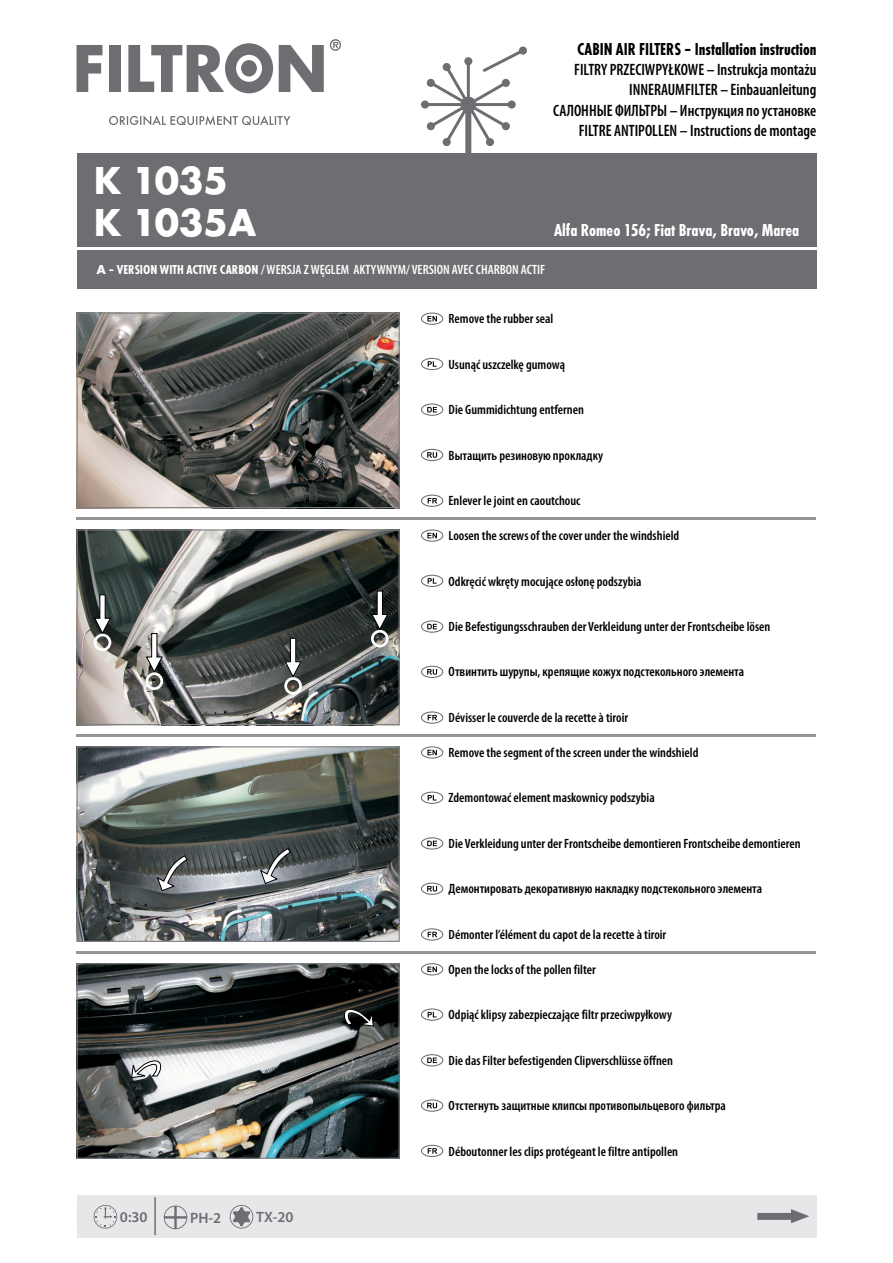
<style>
.page{position:relative;width:893px;height:1263px;background:#fff}
.page>*{position:absolute;margin:0;border:0;box-sizing:border-box;transform-origin:0 0}
.t1{font:700 40.5px/42px "Futura";color:#fff}
.t2{font:18px "Futura Cond.Bold";color:#000;scale:.95 1}
.t3{font:18px "Futura Cond.Bold";color:#fff}
.t4{font:600 condensed 16.5px/20.1px "Myriad Pro";color:#000;text-align:right;scale:.95 1}
.t5{font:600 15px "Myriad Pro";color:#6d6e71}
.t6{font:600 condensed 13.5px "Myriad Pro";color:#000}
.t7{font:600 condensed 13.5px "Myriad Pro";color:#fff}
.s1{font-family:"Futura";font-weight:700;font-stretch:normal}
.s2{font-family:"Futura Cond.Bold";font-weight:400;font-stretch:normal}
</style>
<div class="page">
<div style="left:77px;top:153px;width:739px;height:94px;background:#6d6e71"></div>
<div style="left:77px;top:250px;width:739px;height:38px;background:#6d6e71"></div>
<div style="left:77px;top:1195px;width:739px;height:42px;background:#e6e7e8"></div>
<svg style="left:757px;top:1209px;width:52px;height:14px"></svg>
<svg style="left:421px;top:47px;width:106px;height:106px"></svg>
<svg style="left:77px;top:45px;width:25px;height:47px"></svg>
<div style="left:109px;top:45px;width:12px;height:47px;background:#6d6e71"></div>
<svg style="left:128px;top:43px;width:145px;height:50px"></svg>
<svg style="left:279px;top:45px;width:45px;height:47px"></svg>
<svg style="left:330px;top:39px;width:11px;height:12px"></svg>
<svg style="left:109px;top:115px;width:181px;height:10px"></svg>
<svg style="left:77px;top:518px;width:739px;height:2px"></svg>
<svg style="left:77px;top:735px;width:739px;height:2px"></svg>
<hr style="left:77px;top:951px;width:739px;height:3px;background:#939598">
<svg style="left:427px;top:966px;width:10px;height:6px"></svg>
<div style="left:421px;top:963px;width:22px;height:12px;border:1px solid #6d6e71;border-radius:50%"></div>
<div style="left:421px;top:1008px;width:22px;height:13px;border:1px solid #6d6e71;border-radius:50%"></div>
<svg style="left:428px;top:1012px;width:9px;height:5px"></svg>
<div style="left:421px;top:1054px;width:22px;height:12px;border:1px solid #6d6e71;border-radius:50%"></div>
<svg style="left:427px;top:1057px;width:10px;height:6px"></svg>
<svg style="left:427px;top:1103px;width:10px;height:5px"></svg>
<div style="left:421px;top:1099px;width:22px;height:13px;border:1px solid #6d6e71;border-radius:50%"></div>
<div style="left:421px;top:1145px;width:22px;height:12px;border:1px solid #6d6e71;border-radius:50%"></div>
<svg style="left:428px;top:1148px;width:9px;height:6px"></svg>
<svg style="left:427px;top:316px;width:10px;height:5px"></svg>
<div style="left:421px;top:313px;width:22px;height:12px;border:1px solid #6d6e71;border-radius:50%"></div>
<div style="left:421px;top:358px;width:22px;height:12px;border:1px solid #6d6e71;border-radius:50%"></div>
<svg style="left:428px;top:361px;width:9px;height:6px"></svg>
<div style="left:421px;top:403px;width:22px;height:13px;border:1px solid #6d6e71;border-radius:50%"></div>
<svg style="left:427px;top:407px;width:10px;height:5px"></svg>
<svg style="left:427px;top:452px;width:10px;height:6px"></svg>
<div style="left:421px;top:449px;width:22px;height:12px;border:1px solid #6d6e71;border-radius:50%"></div>
<div style="left:421px;top:495px;width:22px;height:12px;border:1px solid #6d6e71;border-radius:50%"></div>
<svg style="left:428px;top:498px;width:9px;height:5px"></svg>
<svg style="left:427px;top:533px;width:10px;height:5px"></svg>
<div style="left:421px;top:529px;width:22px;height:13px;border:1px solid #6d6e71;border-radius:50%"></div>
<div style="left:421px;top:575px;width:22px;height:12px;border:1px solid #6d6e71;border-radius:50%"></div>
<svg style="left:428px;top:578px;width:9px;height:6px"></svg>
<div style="left:421px;top:620px;width:22px;height:13px;border:1px solid #6d6e71;border-radius:50%"></div>
<svg style="left:427px;top:624px;width:10px;height:5px"></svg>
<svg style="left:427px;top:669px;width:10px;height:6px"></svg>
<div style="left:421px;top:666px;width:22px;height:12px;border:1px solid #6d6e71;border-radius:50%"></div>
<div style="left:421px;top:711px;width:22px;height:13px;border:1px solid #6d6e71;border-radius:50%"></div>
<svg style="left:428px;top:715px;width:9px;height:5px"></svg>
<svg style="left:427px;top:750px;width:10px;height:5px"></svg>
<div style="left:421px;top:746px;width:22px;height:13px;border:1px solid #6d6e71;border-radius:50%"></div>
<div style="left:421px;top:791px;width:22px;height:13px;border:1px solid #6d6e71;border-radius:50%"></div>
<svg style="left:428px;top:795px;width:9px;height:5px"></svg>
<div style="left:421px;top:837px;width:22px;height:12px;border:1px solid #6d6e71;border-radius:50%"></div>
<svg style="left:427px;top:841px;width:10px;height:5px"></svg>
<svg style="left:427px;top:886px;width:10px;height:5px"></svg>
<div style="left:421px;top:882px;width:22px;height:13px;border:1px solid #6d6e71;border-radius:50%"></div>
<div style="left:421px;top:928px;width:22px;height:13px;border:1px solid #6d6e71;border-radius:50%"></div>
<svg style="left:428px;top:932px;width:9px;height:5px"></svg>
<svg style="left:230px;top:1205px;width:23px;height:23px"></svg>
<svg style="left:94px;top:1205px;width:23px;height:23px"></svg>
<svg style="left:164px;top:1205px;width:23px;height:24px"></svg>
<img style="left:79px;top:315px;width:319px;height:191px">
<div style="left:77px;top:313px;width:323px;height:195px;border:1px solid #808285"></div>
<img style="left:79px;top:531px;width:319px;height:192px">
<div style="left:77px;top:529px;width:323px;height:196px;border:1px solid #808285"></div>
<img style="left:79px;top:748px;width:319px;height:192px">
<div style="left:77px;top:746px;width:323px;height:196px;border:1px solid #808285"></div>
<img style="left:79px;top:965px;width:319px;height:192px">
<div style="left:77px;top:963px;width:323px;height:196px;border:1px solid #808285"></div>
<svg style="left:94px;top:594px;width:17px;height:40px"></svg>
<div style="left:94px;top:634px;width:17px;height:17px;border:3px solid #fff;border-radius:50%"></div>
<svg style="left:146px;top:633px;width:17px;height:39px"></svg>
<div style="left:146px;top:672px;width:17px;height:18px;border:3px solid #fff;border-radius:50%"></div>
<svg style="left:285px;top:638px;width:17px;height:39px"></svg>
<div style="left:284px;top:677px;width:18px;height:18px;border:3px solid #fff;border-radius:50%"></div>
<svg style="left:371px;top:591px;width:17px;height:39px"></svg>
<div style="left:371px;top:630px;width:18px;height:17px;border:3px solid #fff;border-radius:50%"></div>
<svg style="left:157px;top:855px;width:31px;height:36px"></svg>
<svg style="left:260px;top:848px;width:31px;height:36px"></svg>
<svg style="left:131px;top:1060px;width:30px;height:18px"></svg>
<svg style="left:344px;top:1009px;width:30px;height:17px"></svg>
<hr style="left:154px;top:1198px;width:2px;height:37px;background:#6d6e71">
<h2 class="t2" style="left:577px;top:39px;width:254px">CABIN AIR FILTERS – Installation instruction</h2>
<p class="t4" style="left:553px;top:60px;width:279px">FILTRY PRZECIWPYŁKOWE – Instrukcja montażu INNERAUMFILTER – Einbauanleitung<br>САЛОННЫЕ ФИЛЬТРЫ – Инструкция по установке FILTRE ANTIPOLLEN – Instructions de montage</p>
<h1 class="t1" style="left:94px;top:159px;width:165px">K 1035<br>K 1035A</h1>
<h2 class="t3" style="left:554px;top:220px;width:247px">Alfa Romeo 156; Fiat Brava, Bravo, Marea</h2>
<p class="t7" style="left:97px;top:261px;width:450px"><span class="s1">A</span> <span class="s2">– VERSION WITH ACTIVE CARBON</span> / WERSJA Z WĘGLEM AKTYWNYM/ VERSION AVEC CHARBON ACTIF</p>
<p class="t6" style="left:449px;top:311px;width:106px">Remove the rubber seal</p>
<p class="t6" style="left:449px;top:356px;width:118px">Usunąć uszczelkę gumową</p>
<p class="t6" style="left:449px;top:401px;width:137px">Die Gummidichtung entfernen</p>
<p class="t6" style="left:449px;top:447px;width:156px">Вытащить резиновую прокладку</p>
<p class="t6" style="left:449px;top:492px;width:133px">Enlever le joint en caoutchouc</p>
<p class="t6" style="left:449px;top:527px;width:232px">Loosen the screws of the cover under the windshield</p>
<p class="t6" style="left:449px;top:573px;width:194px">Odkręcić wkręty mocujące osłonę podszybia</p>
<p class="t6" style="left:449px;top:618px;width:323px">Die Befestigungsschrauben der Verkleidung unter der Frontscheibe lösen</p>
<p class="t6" style="left:449px;top:664px;width:297px">Отвинтить шурупы, крепящие кожух подстекольного элемента</p>
<p class="t6" style="left:449px;top:709px;width:181px">Dévisser le couvercle de la recette à tiroir</p>
<p class="t6" style="left:449px;top:744px;width:251px">Remove the segment of the screen under the windshield</p>
<p class="t6" style="left:449px;top:790px;width:208px">Zdemontować element maskownicy podszybia</p>
<p class="t6" style="left:449px;top:835px;width:353px">Die Verkleidung unter der Frontscheibe demontieren Frontscheibe demontieren</p>
<p class="t6" style="left:449px;top:880px;width:315px">Демонтировать декоративную накладку подстекольного элемента</p>
<p class="t6" style="left:449px;top:926px;width:219px">Démonter l’élément du capot de la recette à tiroir</p>
<p class="t5" style="left:120px;top:1207px;width:29px">0:30</p>
<p class="t5" style="left:190px;top:1208px;width:33px">PH-2</p>
<p class="t5" style="left:256px;top:1207px;width:39px">TX-20</p>
<p class="t6" style="left:449px;top:961px;width:149px">Open the locks of the pollen filter</p>
<p class="t6" style="left:449px;top:1006px;width:225px">Odpiąć klipsy zabezpieczające filtr przeciwpyłkowy</p>
<p class="t6" style="left:449px;top:1052px;width:226px">Die das Filter befestigenden Clipverschlüsse öffnen</p>
<p class="t6" style="left:449px;top:1097px;width:279px">Отстегнуть защитные клипсы противопыльцевого фильтра</p>
<p class="t6" style="left:449px;top:1143px;width:231px">Déboutonner les clips protégeant le filtre antipollen</p>
</div>
